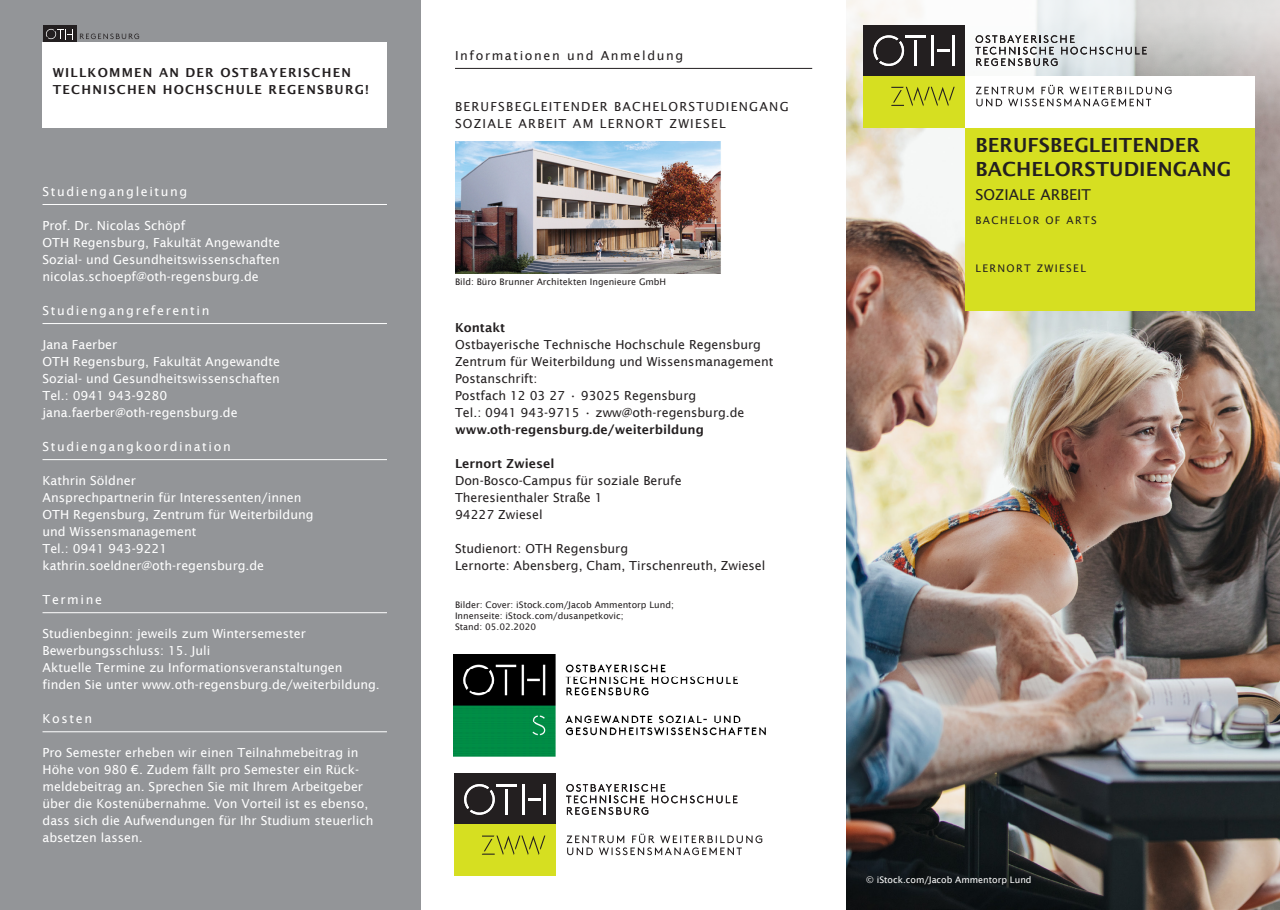
<style>
.page{position:relative;width:1280px;height:910px;background:#fff}
.page>*{position:absolute;margin:0;border:0;box-sizing:border-box;transform-origin:0 0}
.Fliesstext_Titel{font:600 19.5px "Lucida Sans";letter-spacing:.005em;color:#231f20}
.Fliesstext_Titel-2{font:15px "Lucida Sans";letter-spacing:.005em;color:#231f20}
.Fließtext_8_5_11pt{font:12.45px/17px "Lucida Sans";color:#fff}
.Fließtext_8_5_11pt-2{font:12.45px/17px "Lucida Sans";color:#231f20}
.Headline_Unterstrich{font:12.45px "Lucida Sans";letter-spacing:.13em;color:#fff}
.Fließtext_8_5_11pt-3{font:12.45px "Lucida Sans";letter-spacing:.1em;color:#231f20}
.Fließtext_8_5_11pt-4{font:600 12.45px/17px "Lucida Sans";letter-spacing:.1em;color:#231f20}
.Fließtext_8_5_11pt-5{font:600 12.45px "Lucida Sans";color:#231f20}
.Headline_Unterstrich-2{font:12.45px "Lucida Sans";letter-spacing:.13em;color:#231f20}
.Fliesstext_Titel-3{font:10.5px "Lucida Sans";letter-spacing:.13em;color:#231f20}
.Fließtext_8_5_11pt-6{font:9px/10.8px "Lucida Sans";color:#231f20}
.Fließtext_8_5_11pt-7{font:9px "Lucida Sans";color:#fff}
.s1{font-weight:600}
</style>
<div class="page">
<img style="left:846px;top:128px;width:434px;height:782px">
<div style="left:0;top:0;width:421px;height:910px;background:#939598"></div>
<hr style="left:43px;top:204px;width:344px;height:1px;background:#fff">
<hr style="left:43px;top:323px;width:344px;height:1px;background:#fff">
<hr style="left:43px;top:459px;width:344px;height:1px;background:#fff">
<hr style="left:43px;top:612px;width:344px;height:1px;background:#fff">
<hr style="left:43px;top:731px;width:344px;height:1px;background:#fff">
<hr style="left:455px;top:68px;width:357px;height:1px;background:#231f20">
<div style="left:43px;top:26px;width:34px;height:17px;background:#231f20"></div>
<svg style="left:46px;top:29px;width:27px;height:10px"></svg>
<svg style="left:80px;top:34px;width:59px;height:5px"></svg>
<div style="left:965px;top:126px;width:289px;height:185px;background:#d6df21"></div>
<div style="left:43px;top:43px;width:344px;height:85px;background:#fff"></div>
<img style="left:454px;top:655px;width:312px;height:102px">
<img style="left:455px;top:141px;width:266px;height:132px">
<div style="left:454px;top:774px;width:102px;height:51px;background:#231f20"></div>
<div style="left:454px;top:825px;width:102px;height:51px;background:#d6df21"></div>
<hr style="left:497px;top:784px;width:20px;height:2px;background:#fff">
<hr style="left:506px;top:789px;width:2px;height:26px;background:#fff">
<svg style="left:528px;top:798px;width:12px;height:2px"></svg>
<hr style="left:522px;top:784px;width:2px;height:31px;background:#fff">
<hr style="left:543px;top:784px;width:3px;height:31px;background:#fff">
<svg style="left:464px;top:784px;width:31px;height:31px"></svg>
<svg style="left:566px;top:784px;width:171px;height:31px"></svg>
<svg style="left:482px;top:836px;width:63px;height:19px"></svg>
<svg style="left:567px;top:834px;width:195px;height:21px"></svg>
<svg style="left:846px;top:0;width:434px;height:128px"></svg>
<div style="left:863px;top:25px;width:102px;height:51px;background:#231f20"></div>
<div style="left:965px;top:76px;width:289px;height:51px;background:#fff"></div>
<div style="left:863px;top:76px;width:102px;height:51px;background:#d6df21"></div>
<hr style="left:906px;top:35px;width:20px;height:3px;background:#fff">
<hr style="left:915px;top:41px;width:2px;height:25px;background:#fff">
<svg style="left:937px;top:50px;width:13px;height:2px"></svg>
<hr style="left:932px;top:35px;width:2px;height:31px;background:#fff">
<hr style="left:953px;top:35px;width:2px;height:31px;background:#fff">
<svg style="left:873px;top:35px;width:31px;height:31px"></svg>
<svg style="left:975px;top:35px;width:172px;height:31px"></svg>
<svg style="left:891px;top:87px;width:64px;height:19px"></svg>
<svg style="left:976px;top:85px;width:195px;height:21px"></svg>
<p class="Fließtext_8_5_11pt-4" style="left:53px;top:64px;width:317px">WILLKOMMEN AN DER OSTBAYERISCHEN<br>TECHNISCHEN HOCHSCHULE REGENSBURG!</p>
<p class="Headline_Unterstrich" style="left:43px;top:184px;width:146px">Studiengangleitung</p>
<p class="Fließtext_8_5_11pt" style="left:43px;top:217px;width:144px">Prof. Dr. Nicolas Schöpf</p>
<p class="Fließtext_8_5_11pt" style="left:43px;top:234px;width:239px">OTH Regensburg, Fakultät Angewandte<br>Sozial- und Gesundheitswissenschaften</p>
<p class="Fließtext_8_5_11pt" style="left:43px;top:268px;width:218px">nicolas.schoepf@oth-regensburg.de</p>
<p class="Headline_Unterstrich" style="left:43px;top:303px;width:168px">Studiengangreferentin</p>
<p class="Fließtext_8_5_11pt" style="left:43px;top:336px;width:239px">Jana Faerber<br>OTH Regensburg, Fakultät Angewandte<br>Sozial- und Gesundheitswissenschaften</p>
<p class="Fließtext_8_5_11pt" style="left:43px;top:387px;width:126px">Tel.: 0941 943-9280</p>
<p class="Fließtext_8_5_11pt" style="left:43px;top:404px;width:197px">jana.faerber@oth-regensburg.de</p>
<p class="Headline_Unterstrich" style="left:43px;top:439px;width:190px">Studiengangkoordination</p>
<p class="Fließtext_8_5_11pt" style="left:43px;top:472px;width:260px">Kathrin Söldner<br>Ansprechpartnerin für Interessenten/innen</p>
<p class="Fließtext_8_5_11pt" style="left:43px;top:506px;width:273px">OTH Regensburg, Zentrum für Weiterbildung und Wissensmanagement</p>
<p class="Fließtext_8_5_11pt" style="left:43px;top:540px;width:126px">Tel.: 0941 943-9221</p>
<p class="Fließtext_8_5_11pt" style="left:43px;top:557px;width:223px">kathrin.soeldner@oth-regensburg.de</p>
<p class="Headline_Unterstrich" style="left:43px;top:592px;width:61px">Termine</p>
<p class="Fließtext_8_5_11pt" style="left:43px;top:625px;width:265px">Studienbeginn: jeweils zum Wintersemester</p>
<p class="Fließtext_8_5_11pt" style="left:43px;top:642px;width:169px">Bewerbungsschluss: 15. Juli</p>
<p class="Fließtext_8_5_11pt" style="left:43px;top:659px;width:301px">Aktuelle Termine zu Informationsveranstaltungen</p>
<p class="Fließtext_8_5_11pt" style="left:43px;top:676px;width:339px">finden Sie unter www.oth-regensburg.de/weiterbildung.</p>
<p class="Headline_Unterstrich" style="left:43px;top:711px;width:51px">Kosten</p>
<p class="Fließtext_8_5_11pt" style="left:43px;top:744px;width:332px">Pro Semester erheben wir einen Teilnahmebeitrag in Höhe von 980 €. Zudem fällt pro Semester ein Rück&shy;meldebeitrag an. Sprechen Sie mit Ihrem Arbeitgeber über die Kostenübernahme. Von Vorteil ist es ebenso, dass sich die Aufwendungen für Ihr Studium steuerlich absetzen lassen.</p>
<p class="Headline_Unterstrich-2" style="left:455px;top:48px;width:230px">Informationen und Anmeldung</p>
<p class="Fließtext_8_5_11pt-3" style="left:455px;top:99px;width:335px">BERUFSBEGLEITENDER BACHELORSTUDIENGANG</p>
<p class="Fließtext_8_5_11pt-3" style="left:455px;top:116px;width:272px">SOZIALE ARBEIT AM LERNORT ZWIESEL</p>
<p class="Fließtext_8_5_11pt-6" style="left:455px;top:277px;width:213px">Bild: Büro Brunner Architekten Ingenieure GmbH</p>
<p class="Fließtext_8_5_11pt-2" style="left:455px;top:319px;width:307px"><span class="s1">Kontakt<br></span>Ostbayerische Technische Hochschule Regensburg</p>
<p class="Fließtext_8_5_11pt-2" style="left:455px;top:353px;width:320px">Zentrum für Weiterbildung und Wissensmanagement</p>
<p class="Fließtext_8_5_11pt-2" style="left:455px;top:370px;width:291px">Postanschrift:<br>Postfach 12 03 27 • 93025 Regensburg<br>Tel.: 0941 943-9715 • zww@oth-regensburg.de</p>
<p class="Fließtext_8_5_11pt-5" style="left:455px;top:422px;width:250px">www.oth-regensburg.de/weiterbildung</p>
<p class="Fließtext_8_5_11pt-5" style="left:455px;top:456px;width:101px">Lernort Zwiesel</p>
<p class="Fließtext_8_5_11pt-2" style="left:455px;top:472px;width:228px">Don-Bosco-Campus für soziale Berufe</p>
<p class="Fließtext_8_5_11pt-2" style="left:455px;top:489px;width:149px">Theresienthaler Straße 1</p>
<p class="Fließtext_8_5_11pt-2" style="left:455px;top:506px;width:89px">94227 Zwiesel</p>
<p class="Fließtext_8_5_11pt-2" style="left:455px;top:540px;width:312px">Studienort: OTH Regensburg<br>Lernorte: Abensberg, Cham, Tirschenreuth, Zwiesel</p>
<p class="Fließtext_8_5_11pt-6" style="left:455px;top:600px;width:220px">Bilder: Cover: iStock.com/Jacob Ammentorp Lund;<br>Innenseite: iStock.com/dusanpetkovic;<br>Stand: 05.02.2020</p>
<p class="Fliesstext_Titel" style="left:975px;top:134px;width:226px">BERUFSBEGLEITENDER</p>
<p class="Fliesstext_Titel" style="left:975px;top:158px;width:258px">BACHELORSTUDIENGANG</p>
<p class="Fliesstext_Titel-2" style="left:975px;top:186px;width:117px">SOZIALE ARBEIT</p>
<p class="Fliesstext_Titel-3" style="left:975px;top:214px;width:123px">BACHELOR OF ARTS</p>
<p class="Fliesstext_Titel-3" style="left:975px;top:262px;width:112px">LERNORT ZWIESEL</p>
<p class="Fließtext_8_5_11pt-7" style="left:866px;top:874px;width:167px">© iStock.com/Jacob Ammentorp Lund</p>
</div>
